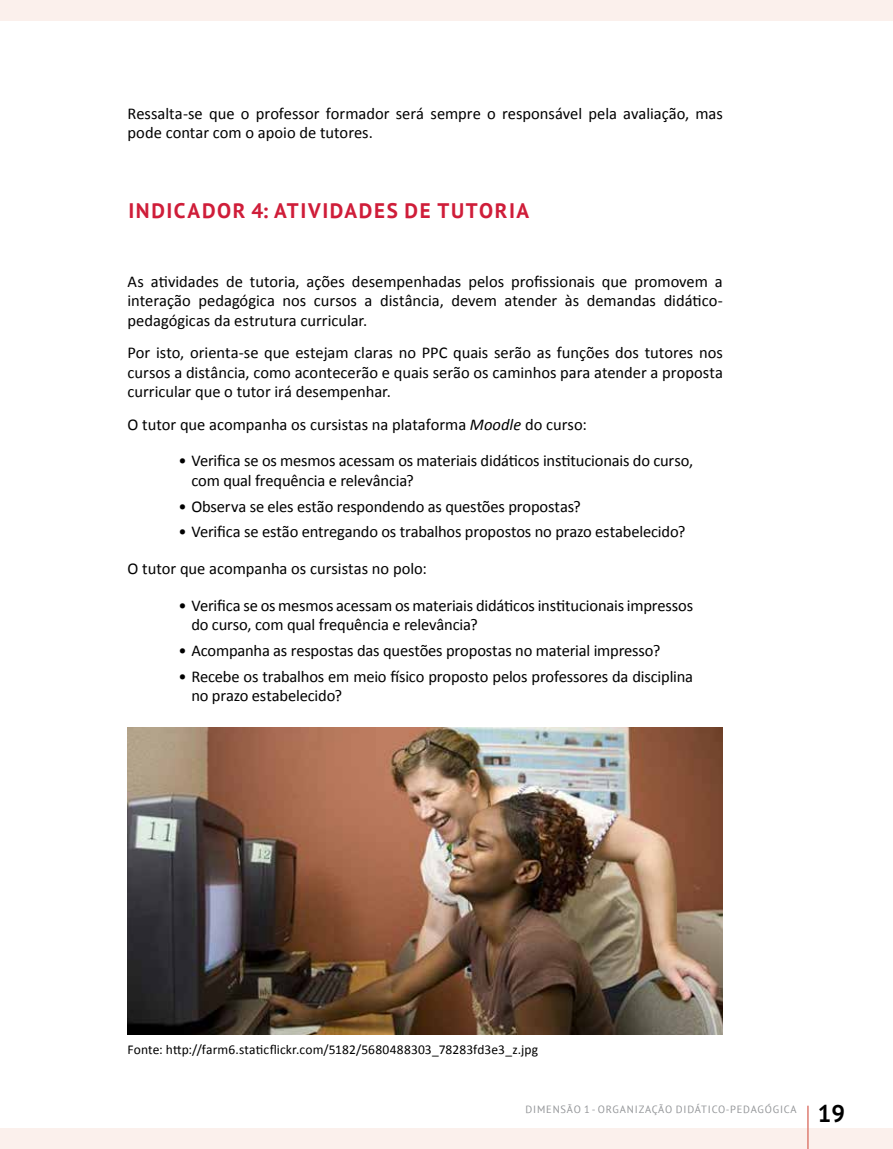
<style>
.page{position:relative;width:893px;height:1149px;background:#fff}
.page>*{position:absolute;margin:0;border:0;box-sizing:border-box;transform-origin:0 0}
.t1{font:700 24px "PT Sans";color:#000}
.t2{font:700 21px "PT Sans";letter-spacing:.075em;color:#cf1d39}
.t3{font:16.5px/19.5px "Calibri";letter-spacing:-.01em;color:#000}
.t4{font:13.5px "Calibri";letter-spacing:.01em;color:#000}
.t5{font:10.5px "PT Sans";letter-spacing:.08em;color:#939598}
.s1{font-style:italic}
</style>
<div class="page">
<div style="left:0;top:0;width:893px;height:21px;background:#fbf0ec"></div>
<div style="left:0;top:1127px;width:893px;height:21px;background:#fbf0ec"></div>
<hr style="left:807px;top:1105px;width:2px;height:43px;background:#de7d72">
<img style="left:128px;top:727px;width:595px;height:307px">
<p class="t3" style="left:128px;top:104px;width:597px">Ressalta-se que o professor formador será sempre o responsável pela avaliação, mas pode contar com o apoio de tutores.</p>
<p class="t2" style="left:128px;top:196px;width:60px">INDICAD</p>
<p class="t2" style="left:217px;top:196px;width:127px">OR 4: ATIVIDADES</p>
<p class="t2" style="left:405px;top:196px;width:124px">DE TUTORIA</p>
<p class="t3" style="left:128px;top:272px;width:597px;text-align:justify">As atividades de tutoria, ações desempenhadas pelos profissionais que promovem a interação pedagógica nos cursos a distância, devem atender às demandas didático&shy;pedagógicas da estrutura curricular.</p>
<p class="t3" style="left:128px;top:343px;width:597px;text-align:justify">Por isto, orienta-se que estejam claras no PPC quais serão as funções dos tutores nos cursos a distância, como acontecerão e quais serão os caminhos para atender a proposta curricular que o tutor irá desempenhar.</p>
<p class="t3" style="left:128px;top:414px;width:461px">O tutor que acompanha os cursistas na plataforma <span class="s1">Moodle</span> do curso:</p>
<p class="t3" style="left:191px;top:451px;width:503px;text-indent:-13px">• Verifica se os mesmos acessam os materiais didáticos institucionais do curso, com qual frequência e relevância?</p>
<p class="t3" style="left:179px;top:496px;width:404px">• Observa se eles estão respondendo as questões propostas?</p>
<p class="t3" style="left:179px;top:522px;width:508px">• Verifica se estão entregando os trabalhos propostos no prazo estabelecido?</p>
<p class="t3" style="left:128px;top:558px;width:301px">O tutor que acompanha os cursistas no polo:</p>
<p class="t3" style="left:191px;top:595px;width:503px;text-indent:-13px">• Verifica se os mesmos acessam os materiais didáticos institucionais impressos do curso, com qual frequência e relevância?</p>
<p class="t3" style="left:179px;top:640px;width:483px">• Acompanha as respostas das questões propostas no material impresso?</p>
<p class="t3" style="left:191px;top:666px;width:503px;text-indent:-13px">• Recebe os trabalhos em meio físico proposto pelos professores da disciplina no prazo estabelecido?</p>
<p class="t4" style="left:128px;top:1040px;width:412px">Fonte: http://farm6.staticflickr.com/5182/5680488303_78283fd3e3_z.jpg</p>
<p class="t5" style="left:525px;top:1102px;width:273px">DIMENSÃO 1 - ORGANIZAÇÃO DIDÁTICO-PEDAGÓGICA</p>
<h1 class="t1" style="left:818px;top:1097px;width:29px">19</h1>
</div>
